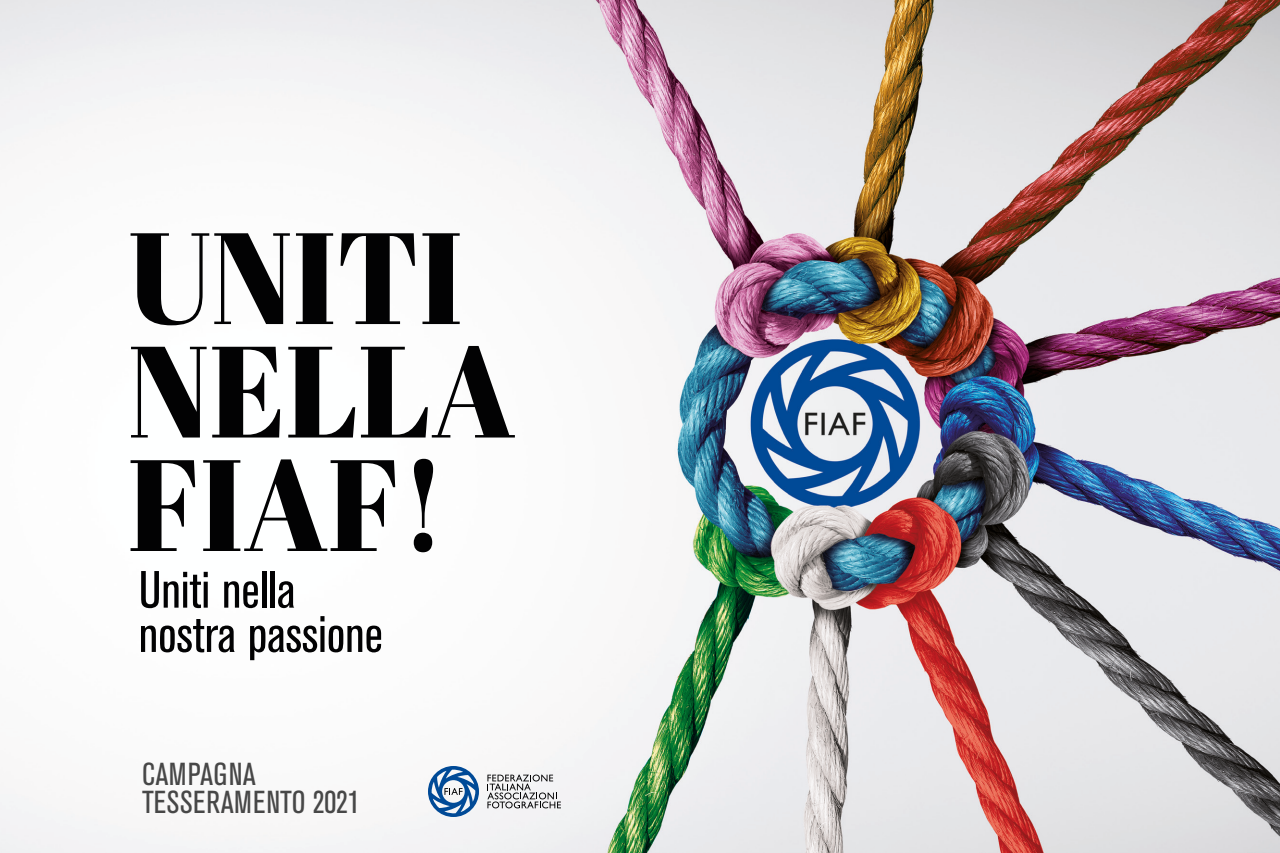
<style>
.page{position:relative;width:1280px;height:853px;background:#fff}
.page>*{position:absolute;margin:0;border:0;box-sizing:border-box;transform-origin:0 0}
.t1{font:129.7px/113.5px "Abril Fatface";color:#020203;scale:.94 1}
.t2{font:condensed 51.9px/44.3px "Akzidenz Grotesk BE";color:#020203}
.t3{font:condensed 31.5px/28.5px "Akzidenz Grotesk BE";letter-spacing:.02em;color:#474747}
</style>
<div class="page">
<img style="left:0;top:0;width:1280px;height:853px">
<svg style="left:487px;top:775px;width:74px;height:33px"></svg>
<svg style="left:428px;top:766px;width:51px;height:51px"></svg>
<h1 class="t1" style="left:128px;top:218px;width:414px">UNITI<br>NELLA<br>FIAF!</h1>
<p class="t2" style="left:139px;top:569px;width:246px">Uniti nella nostra passione</p>
<p class="t3" style="left:142px;top:760px;width:219px">CAMPAGNA<br>TESSERAMENTO 2021</p>
</div>
